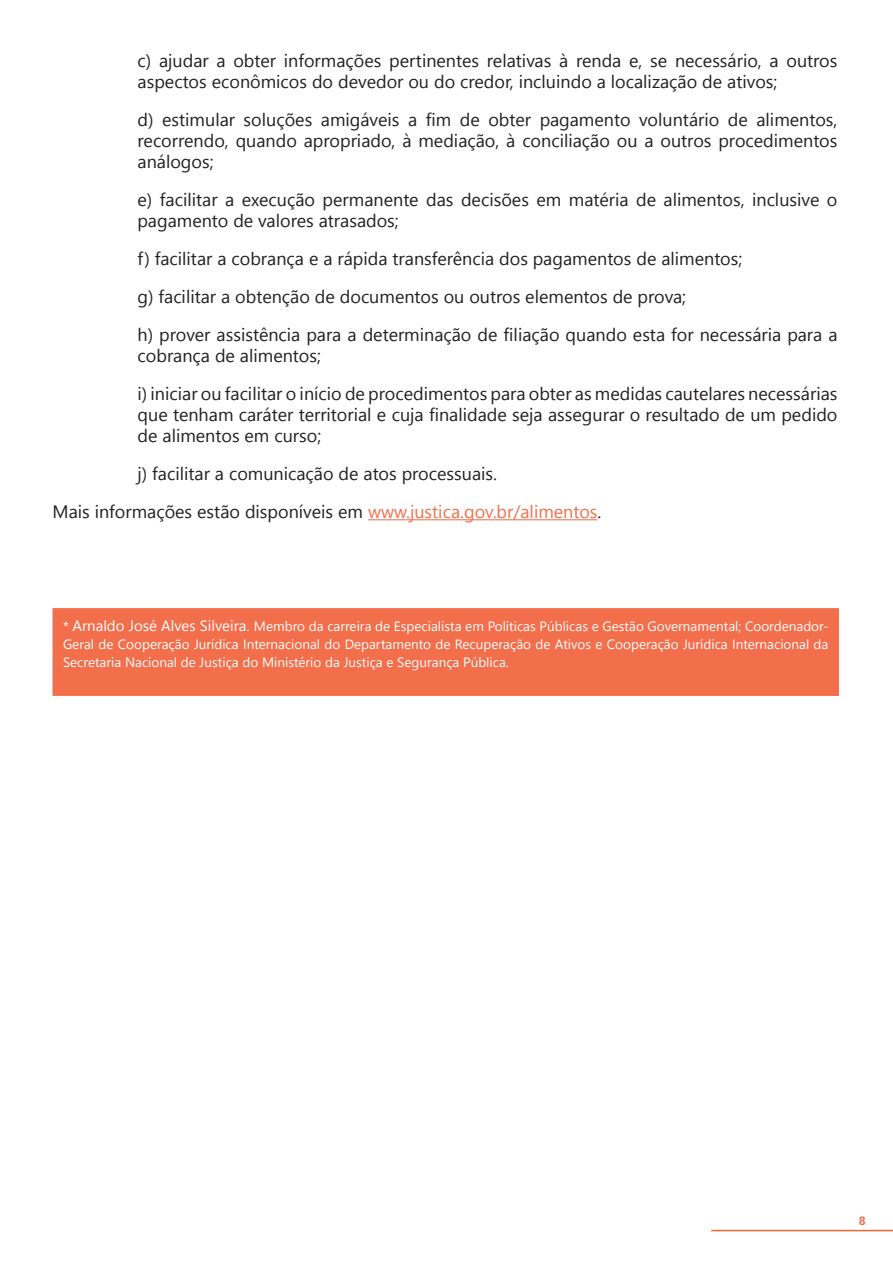
<style>
.page{position:relative;width:893px;height:1263px;background:#fff}
.page>*{position:absolute;margin:0;border:0;box-sizing:border-box;transform-origin:0 0}
.t1{font:18px/21px "Segoe UI";color:#231f20}
.t2{font:13.5px/18px "Segoe UI";color:#fff;text-align:justify}
.t3{font:700 12px "Segoe UI";color:#f36e4b}
.s1{color:#f36e4b}
.s2{font-size:15px}
</style>
<div class="page">
<hr style="left:711px;top:1230px;width:182px;height:1px;background:#f0642e">
<hr style="left:368px;top:519px;width:230px;height:1px;background:#f36e4b">
<div style="left:53px;top:608px;width:786px;height:88px;background:#f36e4b;border:2px solid #f36e4b"></div>
<p class="t1" style="left:138px;top:50px;width:701px">c) ajudar a obter informações pertinentes relativas à renda e, se necessário, a outros aspectos econômicos do devedor ou do credor, incluindo a localização de ativos;</p>
<p class="t1" style="left:138px;top:109px;width:701px;text-align:justify">d) estimular soluções amigáveis a fim de obter pagamento voluntário de alimentos, recorrendo, quando apropriado, à mediação, à conciliação ou a outros procedimentos análogos;</p>
<p class="t1" style="left:138px;top:189px;width:701px">e) facilitar a execução permanente das decisões em matéria de alimentos, inclusive o pagamento de valores atrasados;</p>
<p class="t1" style="left:138px;top:248px;width:606px">f) facilitar a cobrança e a rápida transferência dos pagamentos de alimentos;</p>
<p class="t1" style="left:138px;top:286px;width:550px">g) facilitar a obtenção de documentos ou outros elementos de prova;</p>
<p class="t1" style="left:138px;top:324px;width:701px">h) prover assistência para a determinação de filiação quando esta for necessária para a cobrança de alimentos;</p>
<p class="t1" style="left:138px;top:383px;width:701px;text-align:justify">i) iniciar ou facilitar o início de procedimentos para obter as medidas cautelares necessárias que tenham caráter territorial e cuja finalidade seja assegurar o resultado de um pedido de alimentos em curso;</p>
<p class="t1" style="left:138px;top:463px;width:361px">j) facilitar a comunicação de atos processuais.</p>
<p class="t1" style="left:53px;top:501px;width:550px">Mais informações estão disponíveis em <span class="s1">www.justica.gov.br/alimentos</span>.</p>
<p class="t2" style="left:63px;top:617px;width:767px">* <span class="s2">Arnaldo José Alves Silveira.</span> Membro da carreira de Especialista em Políticas Públicas e Gestão Governamental; Coordenador-Geral de Cooperação Jurídica Internacional do Departamento de Recuperação de Ativos e Cooperação Jurídica Internacional da Secretaria Nacional de Justiça do Ministério da Justiça e Segurança Pública.</p>
<p class="t3" style="left:859px;top:1211px;width:8px">8</p>
</div>
